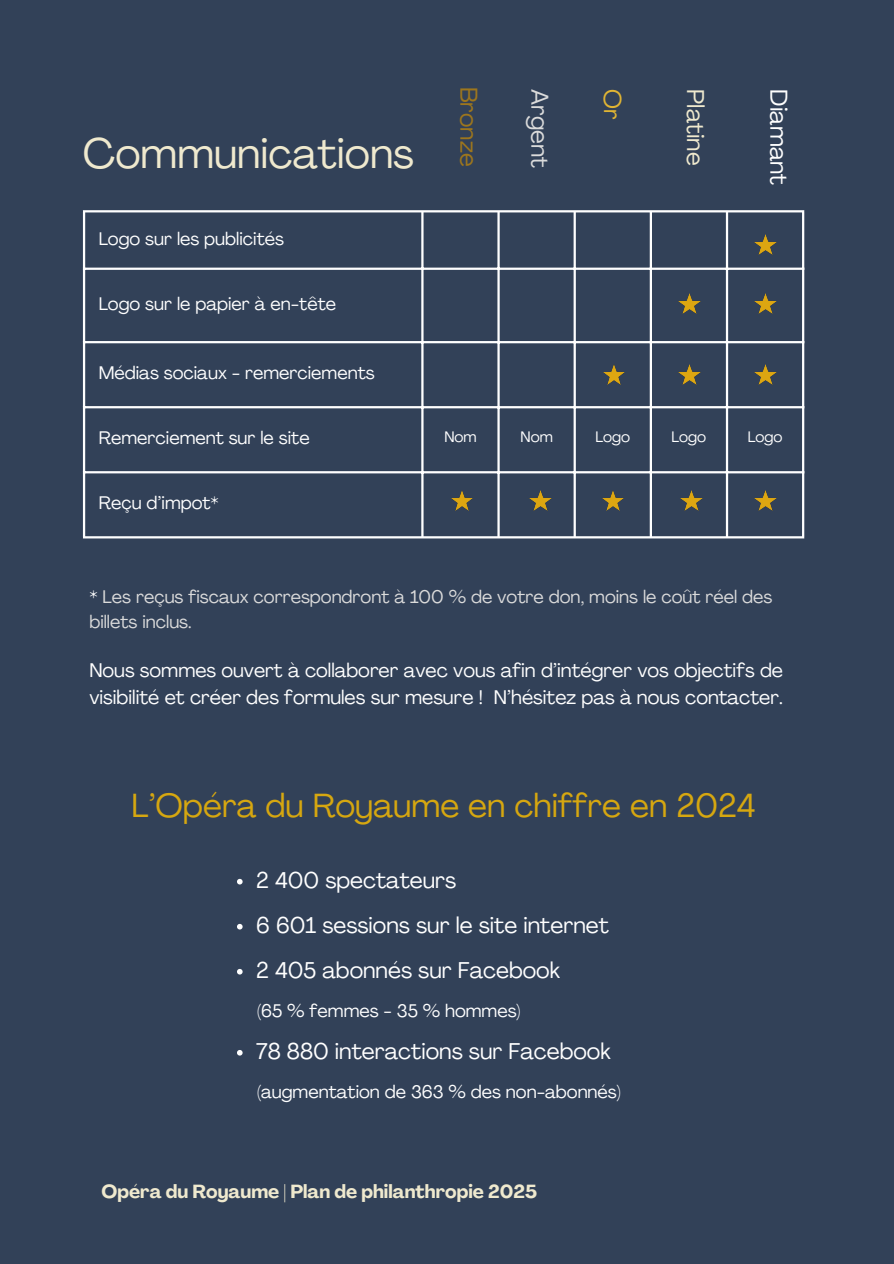
<style>
.page{position:relative;width:894px;height:1264px;background:#fff}
.page>*{position:absolute;margin:0;border:0;box-sizing:border-box;transform-origin:0 0}
.t1{font:42px "Agrandir";color:#efe9ce}
.t2{font:33px "Agrandir";color:#d6a710}
.t3{font:24px "Agrandir";color:#fff}
.t4{font:24px "Agrandir";color:#efe9ce}
.t5{font:24px "Agrandir";color:#dbdbdb}
.t6{font:24px "Agrandir";color:#9d761d}
.t7{font:24px "Agrandir";color:#e1b533}
.t8{font:22.5px "Agrandir";color:#fff}
.t9{font:19.5px/27px "Agrandir";color:#fff}
.t10{font:700 18.75px "Agrandir";color:#efe9ce}
.t11{font:18px "Agrandir";color:#fff}
.t12{font:18px/24.8px "Agrandir";color:#dbdbdb}
.t13{font:15px "Agrandir";color:#fff}
.s1{color:#fff}
</style>
<div class="page">
<div style="left:0;top:0;width:893px;height:1263px;background:#324158"></div>
<img style="left:754px;top:490px;width:21px;height:21px">
<hr style="left:83px;top:212px;width:2px;height:324px;background:#fff">
<hr style="left:421px;top:212px;width:2px;height:324px;background:#fff">
<hr style="left:497px;top:212px;width:2px;height:324px;background:#fff">
<hr style="left:573px;top:212px;width:2px;height:324px;background:#fff">
<hr style="left:649px;top:212px;width:2px;height:324px;background:#fff">
<hr style="left:725px;top:212px;width:3px;height:324px;background:#fff">
<hr style="left:801px;top:212px;width:3px;height:324px;background:#fff">
<hr style="left:83px;top:210px;width:721px;height:2px;background:#fff">
<hr style="left:83px;top:267px;width:721px;height:3px;background:#fff">
<hr style="left:83px;top:341px;width:721px;height:2px;background:#fff">
<hr style="left:83px;top:406px;width:721px;height:2px;background:#fff">
<hr style="left:83px;top:471px;width:721px;height:2px;background:#fff">
<hr style="left:83px;top:536px;width:721px;height:2px;background:#fff">
<img style="left:451px;top:490px;width:21px;height:21px">
<img style="left:529px;top:490px;width:22px;height:21px">
<img style="left:602px;top:490px;width:21px;height:21px">
<img style="left:680px;top:490px;width:21px;height:21px">
<img style="left:754px;top:364px;width:21px;height:20px">
<img style="left:754px;top:294px;width:21px;height:20px">
<img style="left:754px;top:234px;width:21px;height:20px">
<img style="left:678px;top:294px;width:22px;height:20px">
<img style="left:678px;top:364px;width:22px;height:20px">
<img style="left:603px;top:364px;width:21px;height:20px">
<svg style="left:237px;top:878px;width:5px;height:6px"></svg>
<svg style="left:237px;top:923px;width:5px;height:6px"></svg>
<svg style="left:237px;top:968px;width:5px;height:6px"></svg>
<svg style="left:237px;top:1050px;width:5px;height:5px"></svg>
<p class="t1" style="left:83px;top:136px;width:332px">Communications</p>
<h3 class="t11" style="left:99px;top:231px;width:187px">Logo sur les publicités</h3>
<h3 class="t11" style="left:99px;top:297px;width:239px">Logo sur le papier à en-tête</h3>
<h3 class="t11" style="left:99px;top:366px;width:277px">Médias sociaux - remerciements</h3>
<p class="t6" style="left:478px;top:87px;width:81px;rotate:90deg">Bronze</p>
<p class="t5" style="left:549px;top:89px;width:80px;rotate:90deg">Argent</p>
<p class="t7" style="left:622px;top:89px;width:32px;rotate:90deg">Or</p>
<p class="t4" style="left:705px;top:89px;width:78px;rotate:90deg">Platine</p>
<p class="t3" style="left:788px;top:89px;width:97px;rotate:90deg">Diamant</p>
<h3 class="t11" style="left:99px;top:431px;width:212px">Remerciement sur le site</h3>
<h3 class="t13" style="left:444px;top:431px;width:34px">Nom</h3>
<h1 class="t13" style="left:520px;top:431px;width:34px">Nom</h1>
<p class="t13" style="left:595px;top:431px;width:36px">Logo</p>
<p class="t13" style="left:671px;top:431px;width:36px">Logo</p>
<p class="t13" style="left:747px;top:431px;width:36px">Logo</p>
<p class="t11" style="left:99px;top:496px;width:122px">Reçu d’impot*</p>
<p class="t12" style="left:89px;top:586px;width:684px"><span class="s1">*</span> Les reçus fiscaux correspondront à 100 % de votre don, moins le coût réel des billets inclus.</p>
<p class="t9" style="left:89px;top:659px;width:695px">Nous sommes ouvert à collaborer avec vous afin d’intégrer vos objectifs de visibilité et créer des formules sur mesure ! N’hésitez pas à nous contacter.</p>
<p class="t2" style="left:131px;top:792px;width:625px">L’Opéra du Royaume en chiffre en 2024</p>
<p class="t8" style="left:256px;top:871px;width:202px">2 400 spectateurs</p>
<p class="t8" style="left:256px;top:916px;width:354px">6 601 sessions sur le site internet</p>
<p class="t8" style="left:256px;top:961px;width:305px">2 405 abonnés sur Facebook</p>
<p class="t11" style="left:257px;top:1003px;width:265px">(65 % femmes - 35 % hommes)</p>
<p class="t8" style="left:256px;top:1042px;width:356px">78 880 interactions sur Facebook</p>
<p class="t11" style="left:257px;top:1084px;width:365px">(augmentation de 363 % des non-abonnés)</p>
<p class="t10" style="left:101px;top:1183px;width:437px">Opéra du Royaume | Plan de philanthropie 2025</p>
</div>
